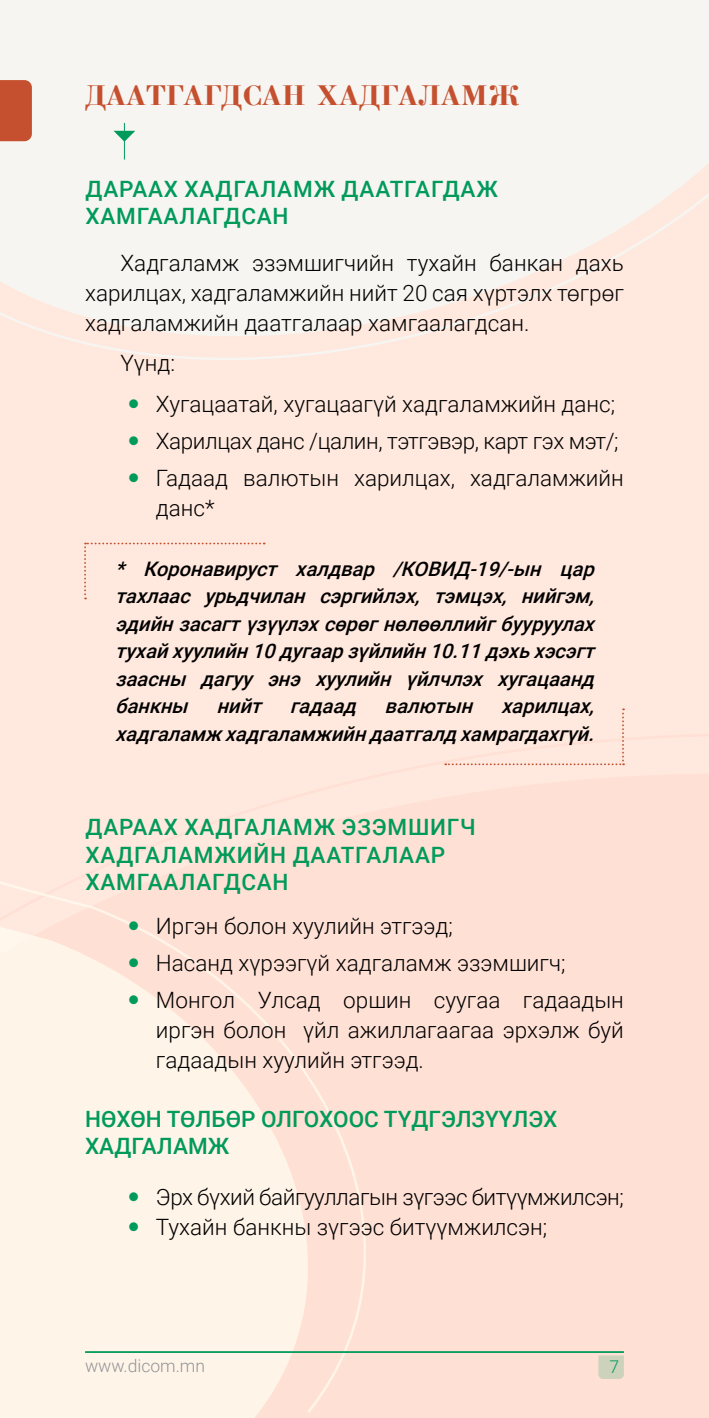
<style>
.page{position:relative;width:709px;height:1418px;background:#fff}
.page>*{position:absolute;margin:0;border:0;box-sizing:border-box;transform-origin:0 0}
.t1{font:700 30px "MAK Bodoni";color:#c5502f}
.t2{font:300 22.5px/30px "Roboto";color:#000}
.t3{font:300 22.5px/37px "Roboto";letter-spacing:-.02em;color:#000}
.t4{font:500 22.5px/27.5px "Roboto";letter-spacing:.035em;color:#009a5b}
.t5{font:500 22.5px/27.5px "Roboto";color:#009a5b}
.t6{font:italic 500 20px/27.5px "Roboto";color:#000;text-align:justify}
.t7{font:300 17.5px "Roboto";color:#939598}
.t8{font:300 17.5px "Roboto";color:#009a5b}
</style>
<div class="page">
<div style="left:0;top:0;width:709px;height:1417px;background:#ffe8dd"></div>
<svg style="left:0;top:882px;width:310px;height:535px;fill:#fff4e8"></svg>
<svg style="left:0;top:0;width:709px;height:360px"></svg>
<hr style="left:85px;top:1351px;width:539px;height:1px;background:#009a5b">
<svg style="left:598px;top:1355px;width:26px;height:23px"></svg>
<hr style="left:124px;top:123px;width:1px;height:36px;background:#009a5b">
<svg style="left:113px;top:131px;width:22px;height:11px"></svg>
<div style="left:0;top:80px;width:32px;height:61px;background:#c5502f"></div>
<svg style="left:84px;top:542px;width:181px;height:57px"></svg>
<svg style="left:445px;top:708px;width:179px;height:57px"></svg>
<svg style="left:129px;top:921px;width:9px;height:9px"></svg>
<svg style="left:129px;top:958px;width:9px;height:9px"></svg>
<svg style="left:129px;top:995px;width:9px;height:9px"></svg>
<svg style="left:129px;top:1192px;width:9px;height:9px"></svg>
<svg style="left:129px;top:1222px;width:9px;height:8px"></svg>
<h1 class="t1" style="left:85px;top:79px;width:436px">ДААТГАГДСАН ХАДГАЛАМЖ</h1>
<p class="t4" style="left:85px;top:174px;width:414px">ДАРААХ ХАДГАЛАМЖ ДААТГАГДАЖ<br>ХАМГААЛАГДСАН</p>
<p class="t2" style="left:85px;top:247px;width:540px;text-align:justify;text-indent:35px">Хадгаламж эзэмшигчийн тухайн банкан дахь харилцах, хадгаламжийн нийт 20 сая хүртэлх төгрөг хадгаламжийн даатгалаар хамгаалагдсан.</p>
<p class="t2" style="left:156px;top:342px;width:460px;line-height:40.8px;text-indent:-35px">Үүнд:<br>Хугацаатай, хугацаагүй хадгаламжийн данс;</p>
<p class="t3" style="left:156px;top:421px;width:469px">Харилцах данс /цалин, тэтгэвэр, карт гэх мэт/;<br>Гадаад валютын харилцах, хадгаламжийн</p>
<p class="t2" style="left:156px;top:492px;width:60px">данс*</p>
<p class="t6" style="left:115px;top:554px;width:487px">* Коронавируст халдвар /КОВИД-19/-ын цар тахлаас урьдчилан сэргийлэх, тэмцэх, нийгэм, эдийнзасагтүзүүлэхсөрөгнөлөөллийгбууруулах тухайхуулийн10дугаарзүйлийн10.11дэхьхэсэгт заасны дагуу энэ хуулийн үйлчлэх хугацаанд банкны нийт гадаад валютын харилцах, хадгаламж хадгаламжийндаатгалдхамрагдахгүй.</p>
<p class="t4" style="left:85px;top:812px;width:392px">ДАРААХ ХАДГАЛАМЖ ЭЗЭМШИГЧ<br>ХАДГАЛАМЖИЙН ДААТГАЛААР<br>ХАМГААЛАГДСАН</p>
<p class="t2" style="left:156px;top:906px;width:469px;line-height:37px">Иргэн болон хуулийн этгээд;<br>Насанд хүрээгүй хадгаламж эзэмшигч;<br>Монгол Улсад оршин суугаа гадаадын</p>
<p class="t2" style="left:156px;top:1014px;width:469px">иргэн болон үйл ажиллагаагаа эрхэлж буй гадаадын хуулийн этгээд.</p>
<p class="t5" style="left:85px;top:1104px;width:474px">НӨХӨН ТӨЛБӨР ОЛГОХООС ТҮДГЭЛЗҮҮЛЭХ<br>ХАДГАЛАМЖ</p>
<p class="t3" style="left:156px;top:1180px;width:469px;line-height:30px">Эрх бүхий байгууллагын зүгээс битүүмжилсэн;<br>Тухайн банкны зүгээс битүүмжилсэн;</p>
<p class="t7" style="left:85px;top:1353px;width:121px">www.dicom.mn</p>
<p class="t8" style="left:609px;top:1354px;width:11px">7</p>
</div>
